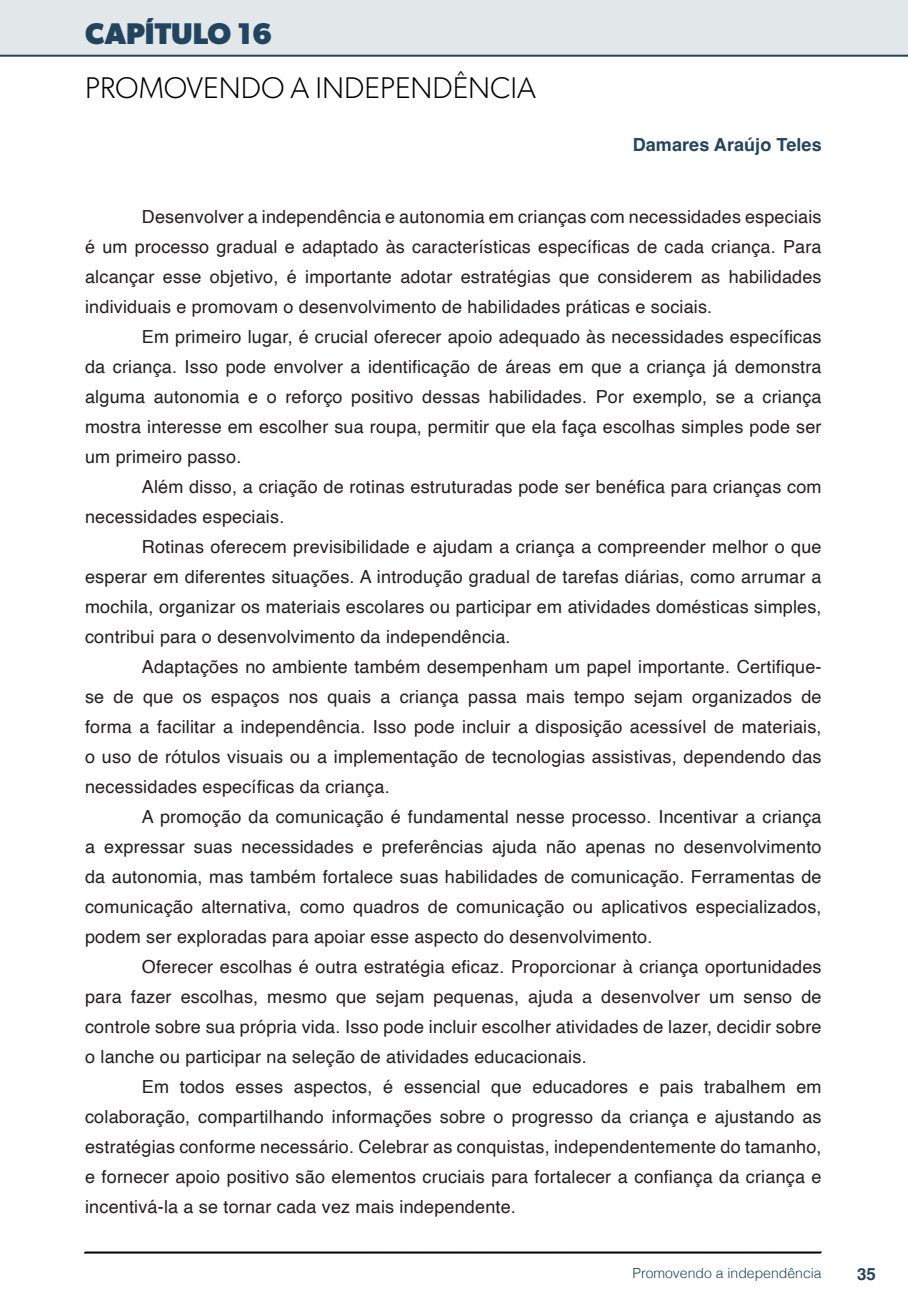
<style>
.page{position:relative;width:908px;height:1304px;background:#fff}
.page>*{position:absolute;margin:0;border:0;box-sizing:border-box;transform-origin:0 0}
.t1{font:300 30px "Gibson";color:#000}
.t2{font:700 30px "Gibson";color:#23445f}
.t3{font:18px/30px "Helvetica";letter-spacing:.01em;color:#231f20;text-align:justify}
.t4{font:700 18px "Helvetica";letter-spacing:.005em;color:#23445f}
.t5{font:700 16.8px "Helvetica";color:#23445f}
.t6{font:300 14px "Helvetica";color:#23445f}
</style>
<div class="page">
<svg style="left:84px;top:1251px;width:737px;height:3px;background:#515151"></svg>
<div style="left:0;top:0;width:907px;height:57px;background:#e2e7e9"></div>
<h1 class="t2" style="left:85px;top:15px;width:188px">CAPÍTULO 16</h1>
<h1 class="t1" style="left:85px;top:69px;width:37px">PROMO</h1>
<h1 class="t1" style="left:186px;top:69px;width:38px">VENDO</h1>
<h1 class="t1" style="left:290px;top:69px;width:43px">AINDEPEND</h1>
<h1 class="t1" style="left:452px;top:69px;width:30px">ÊNCIA</h1>
<p class="t4" style="left:632px;top:134px;width:190px">Damares Araújo Teles</p>
<p class="t3" style="left:85px;top:202px;width:737px;text-indent:57px">Desenvolver a independência e autonomia em crianças com necessidades especiais é um processo gradual e adaptado às características específicas de cada criança. Para alcançar esse objetivo, é importante adotar estratégias que considerem as habilidades individuais e promovam o desenvolvimento de habilidades práticas e sociais.</p>
<p class="t3" style="left:85px;top:322px;width:737px;text-indent:57px">Em primeiro lugar, é crucial oferecer apoio adequado às necessidades específicas da criança. Isso pode envolver a identificação de áreas em que a criança já demonstra alguma autonomia e o reforço positivo dessas habilidades. Por exemplo, se a criança mostra interesse em escolher sua roupa, permitir que ela faça escolhas simples pode ser um primeiro passo.</p>
<p class="t3" style="left:85px;top:472px;width:737px;text-indent:57px">Além disso, a criação de rotinas estruturadas pode ser benéfica para crianças com necessidades especiais.</p>
<p class="t3" style="left:85px;top:532px;width:737px;text-indent:57px">Rotinas oferecem previsibilidade e ajudam a criança a compreender melhor o que esperar em diferentes situações. A introdução gradual de tarefas diárias, como arrumar a mochila, organizar os materiais escolares ou participar em atividades domésticas simples, contribui para o desenvolvimento da independência.</p>
<p class="t3" style="left:85px;top:652px;width:737px;text-indent:57px">Adaptações no ambiente também desempenham um papel importante. Certifique&shy;se de que os espaços nos quais a criança passa mais tempo sejam organizados de forma a facilitar a independência. Isso pode incluir a disposição acessível de materiais, o uso de rótulos visuais ou a implementação de tecnologias assistivas, dependendo das necessidades específicas da criança.</p>
<p class="t3" style="left:85px;top:802px;width:737px;text-indent:57px">A promoção da comunicação é fundamental nesse processo. Incentivar a criança a expressar suas necessidades e preferências ajuda não apenas no desenvolvimento da autonomia, mas também fortalece suas habilidades de comunicação. Ferramentas de comunicação alternativa, como quadros de comunicação ou aplicativos especializados, podem ser exploradas para apoiar esse aspecto do desenvolvimento.</p>
<p class="t3" style="left:85px;top:952px;width:737px;text-indent:57px">Oferecer escolhas é outra estratégia eficaz. Proporcionar à criança oportunidades para fazer escolhas, mesmo que sejam pequenas, ajuda a desenvolver um senso de controle sobre sua própria vida. Isso pode incluir escolher atividades de lazer, decidir sobre o lanche ou participar na seleção de atividades educacionais.</p>
<p class="t3" style="left:85px;top:1072px;width:737px;text-indent:57px">Em todos esses aspectos, é essencial que educadores e pais trabalhem em colaboração, compartilhando informações sobre o progresso da criança e ajustando as estratégias conforme necessário. Celebrar as conquistas, independentemente do tamanho, e fornecer apoio positivo são elementos cruciais para fortalecer a confiança da criança e incentivá-la a se tornar cada vez mais independente.</p>
<p class="t6" style="left:632px;top:1261px;width:191px">Promovendo a independência</p>
<p class="t5" style="left:856px;top:1264px;width:20px">35</p>
</div>
